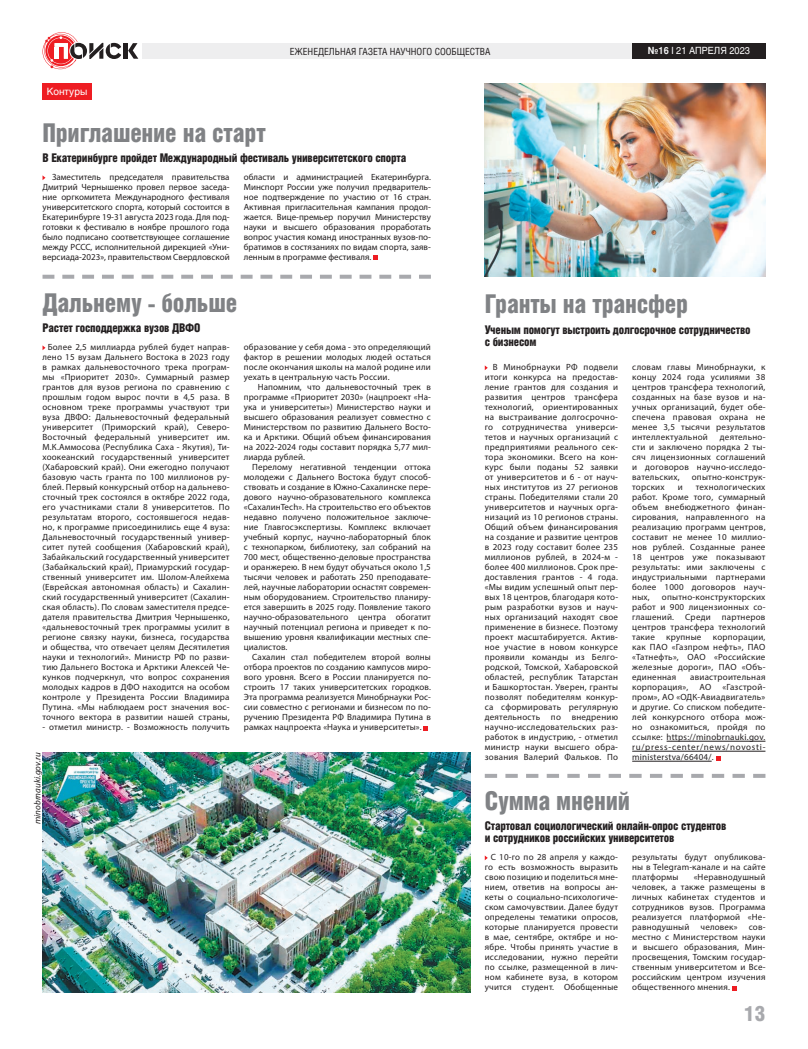
<style>
.page{position:relative;width:808px;height:1049px;background:#fff}
.page>*{position:absolute;margin:0;border:0;box-sizing:border-box;transform-origin:0 0}
.t1{font:26px "Helios Cond Black C";letter-spacing:-.01em;color:#808285;scale:.94 1}
.t2{font:21.1px "Helios Cond Black C";color:#a8a9ad}
.t3{font:12px/12px "Helios Cond Black C";letter-spacing:-.02em;color:#231f20;scale:.95 1}
.t4{font:10px "Helios C";color:#fff}
.t5{font:9.8px "Helios Cond C";color:#231f20}
.t6{font:9.8px "Helios C";color:#fff;scale:.93 1}
.t7{font:9px/10px "Myriad Pro";letter-spacing:.02em;color:#231f20;text-align:justify}
.t8{font:italic 9px "Myriad Pro";color:#231f20}
.s1{font-weight:700}
.s2{font-weight:700;color:#f2f3f4}
</style>
<div class="page">
<hr style="left:124px;top:43px;width:4px;height:16px;background:#231f20">
<svg style="left:128px;top:43px;width:10px;height:16px"></svg>
<svg style="left:43px;top:32px;width:78px;height:37px"></svg>
<div style="left:142px;top:43px;width:496px;height:16px;background:#eeeeef"></div>
<div style="left:632px;top:43px;width:133px;height:16px;background:#231f20"></div>
<svg style="left:373px;top:256px;width:5px;height:4px"></svg>
<hr style="left:667px;top:741px;width:98px;height:1px;background:#231f20">
<hr style="left:632px;top:751px;width:133px;height:1px;background:#231f20">
<hr style="left:632px;top:761px;width:80px;height:1px;background:#231f20">
<svg style="left:716px;top:756px;width:4px;height:4px"></svg>
<svg style="left:732px;top:986px;width:5px;height:4px"></svg>
<svg style="left:43px;top:275px;width:388px;height:4px"></svg>
<svg style="left:485px;top:774px;width:280px;height:4px"></svg>
<div style="left:43px;top:84px;width:49px;height:16px;background:#ee1d23"></div>
<svg style="left:423px;top:726px;width:5px;height:4px"></svg>
<img style="left:43px;top:752px;width:428px;height:240px">
<img style="left:485px;top:84px;width:280px;height:193px">
<p class="t4" style="left:47px;top:85px;width:42px">Контуры</p>
<p class="t5" style="left:290px;top:45px;width:202px">ЕЖЕНЕДЕЛЬНАЯ ГАЗЕТА НАУЧНОГО СООБЩЕСТВА</p>
<p class="t6" style="left:648px;top:45px;width:111px"><span class="s1">№</span><span class="s2">16</span> I 21 АПРЕЛЯ 2023</p>
<h1 class="t1" style="left:43px;top:118px;width:239px">Приглашение на старт</h1>
<h3 class="t3" style="left:43px;top:152px;width:384px">В Екатеринбурге пройдет Международный фестиваль университетского спорта</h3>
<p class="t7" style="left:43px;top:172px;width:189px;text-indent:10px">Заместитель председателя правительства Дмитрий Чернышенко провел первое заседа&shy;ние оргкомитета Международного фестиваля университетского спорта, который состоится в Екатеринбурге 19-31 августа 2023 года. Для под&shy;готовки к фестивалю в ноябре прошлого года было подписано соответствующее соглашение между РССС, исполнительной дирекцией «Уни&shy;версиада-2023», правительством Свердловской</p>
<p class="t7" style="left:244px;top:172px;width:189px">области и администрацией Екатеринбурга.<br>Минспорт России уже получил предваритель&shy;ное подтверждение по участию от 16 стран.<br>Активная пригласительная кампания продол&shy;жается. Вице-премьер поручил Министерству науки и высшего образования проработать вопрос участия команд иностранных вузов-по&shy;братимов в состязаниях по видам спорта, заяв&shy;ленным в программе фестиваля.</p>
<h1 class="t1" style="left:43px;top:287px;width:209px">Дальнему - больше</h1>
<h3 class="t3" style="left:43px;top:322px;width:168px">Растет господдержка вузов ДВФО</h3>
<p class="t7" style="left:43px;top:342px;width:189px;text-align:center">Более 2,5 миллиарда рублей будет направ&shy;лено 15 вузам Дальнего Востока в 2023 году в рамках дальневосточного трека програм&shy;мы «Приоритет 2030». Суммарный размер грантов для вузов региона по сравнению с прошлым годом вырос почти в 4,5 раза. В основном треке программы участвуют три вуза ДВФО: Дальневосточный федеральный университет (Приморский край), Северо-Восточный федеральный университет им.<br>М.К.Аммосова (Республика Саха - Якутия), Ти&shy;хоокеанский государственный университет (Хабаровский край). Они ежегодно получают базовую часть гранта по 100 миллионов ру&shy;блей. Первый конкурсный отбор на дальнево&shy;сточный трек состоялся в октябре 2022 года, его участниками стали 8 университетов. По результатам второго, состоявшегося недав&shy;но, к программе присоединились еще 4 вуза:<br>Дальневосточный государственный универ&shy;ситет путей сообщения (Хабаровский край), Забайкальский государственный университет (Забайкальский край), Приамурский государ&shy;ственный университет им. Шолом-Алейхема (Еврейская автономная область) и Сахалин&shy;ский государственный университет (Сахалин&shy;ская область). По словам заместителя предсе&shy;дателя правительства Дмитрия Чернышенко, «дальневосточный трек программы усилит в регионе связку науки, бизнеса, государства и общества, что отвечает целям Десятилетия науки и технологий». Министр РФ по разви&shy;тию Дальнего Востока и Арктики Алексей Че&shy;кунков подчеркнул, что вопрос сохранения молодых кадров в ДФО находится на особом контроле у Президента России Владимира Путина. «Мы наблюдаем рост значения вос&shy;точного вектора в развитии нашей страны,</p>
<p class="t7" style="left:43px;top:722px;width:189px">- отметил министр. - Возможность получить</p>
<p class="t8" style="left:32px;top:824px;width:73px;rotate:-90deg">minobrnauki.gov.ru</p>
<p class="t7" style="left:244px;top:342px;width:189px">образование у себя дома - это определяющий фактор в решении молодых людей остаться после окончания школы на малой родине или уехать в центральную часть России.</p>
<p class="t7" style="left:244px;top:382px;width:189px;text-indent:14px">Напомним, что дальневосточный трек в программе «Приоритет 2030» (нацпроект «На&shy;ука и университеты») Министерство науки и высшего образования реализует совместно с Министерством по развитию Дальнего Восто&shy;ка и Арктики. Общий объем финансирования на 2022-2024 годы составит порядка 5,77 мил&shy;лиарда рублей.</p>
<p class="t7" style="left:244px;top:462px;width:189px;text-indent:9px">Перелому негативной тенденции оттока молодежи с Дальнего Востока будут способ&shy;ствовать и создание в Южно-Сахалинске пере&shy;дового научно-образовательного комплекса «СахалинТеch». На строительство его объектов недавно получено положительное заключе&shy;ние Главгосэкспертизы. Комплекс включает учебный корпус, научно-лабораторный блок с технопарком, библиотеку, зал собраний на 700 мест, общественно-деловые пространства и оранжерею. В нем будут обучаться около 1,5 тысячи человек и работать 250 преподавате&shy;лей, научные лаборатории оснастят современ&shy;ным оборудованием. Строительство планиру&shy;ется завершить в 2025 году. Появление такого научно-образовательного центра обогатит научный потенциал региона и приведет к по&shy;вышению уровня квалификации местных спе&shy;циалистов.</p>
<p class="t7" style="left:244px;top:652px;width:189px;text-indent:9px">Сахалин стал победителем второй волны отбора проектов по созданию кампусов миро&shy;вого уровня. Всего в России планируется по&shy;строить 17 таких университетских городков.<br>Эта программа реализуется Минобрнауки Рос&shy;сии совместно с регионами и бизнесом по по&shy;ручению Президента РФ Владимира Путина в рамках нацпроекта «Наука и университеты».</p>
<h1 class="t1" style="left:485px;top:289px;width:218px">Гранты на трансфер</h1>
<h3 class="t3" style="left:485px;top:323px;width:281px">Ученым помогут выстроить долгосрочное сотрудничество с бизнесом</h3>
<p class="t7" style="left:485px;top:362px;width:135px;text-indent:8px">В Минобрнауки РФ подвели итоги конкурса на предостав&shy;ление грантов для создания и развития центров трансфера технологий, ориентированных на выстраивание долгосрочно&shy;го сотрудничества универси&shy;тетов и научных организаций с предприятиями реального сек&shy;тора экономики. Всего на кон&shy;курс были поданы 52 заявки от университетов и 6 - от науч&shy;ных институтов из 27 регионов страны. Победителями стали 20 университетов и научных орга&shy;низаций из 10 регионов страны.<br>Общий объем финансирования на создание и развитие центров в 2023 году составит более 235 миллионов рублей, в 2024-м - более 400 миллионов. Срок пре&shy;доставления грантов - 4 года. «Мы видим успешный опыт пер&shy;вых 18 центров, благодаря кото&shy;рым разработки вузов и науч&shy;ных организаций находят свое применение в бизнесе. Поэтому проект масштабируется. Актив&shy;ное участие в новом конкурсе проявили команды из Белго&shy;родской, Томской, Хабаровской областей, республик Татарстан и Башкортостан. Уверен, гранты позволят победителям конкур&shy;са сформировать регулярную деятельность по внедрению научно-исследовательских раз&shy;работок в индустрию, - отметил министр науки высшего обра&shy;зования Валерий Фальков. По</p>
<p class="t7" style="left:632px;top:362px;width:135px">словам главы Минобрнауки, к концу 2024 года усилиями 38 центров трансфера технологий, созданных на базе вузов и на&shy;учных организаций, будет обе&shy;спечена правовая охрана не менее 3,5 тысячи результатов интеллектуальной</p>
<p class="t7" style="left:632px;top:432px;width:135px;text-indent:88px">деятельно&shy;сти и заключено порядка 2 ты&shy;сяч лицензионных соглашений и договоров научно-исследо&shy;вательских,</p>
<p class="t7" style="left:692px;top:472px;width:75px">опытно-конструк-</p>
<p class="t7" style="left:632px;top:482px;width:34px">торских</p>
<p class="t7" style="left:678px;top:482px;width:6px">и</p>
<p class="t7" style="left:632px;top:482px;width:135px;text-indent:64px">технологических работ. Кроме того, суммарный объем внебюджетного финан&shy;сирования, направленного на реализацию программ центров, составит не менее 10 миллио&shy;нов рублей. Созданные ранее 18 центров уже показывают результаты: ими заключены с индустриальными партнерами более 1000 договоров науч&shy;ных,</p>
<p class="t7" style="left:632px;top:592px;width:135px;text-indent:30px">опытно-конструкторских работ и 900 лицензионных со&shy;глашений. Среди партнеров центров трансфера технологий такие</p>
<p class="t7" style="left:632px;top:632px;width:135px;text-indent:81px">корпорации, как ПАО «Газпром нефть», ПАО «Татнефть», ОАО «Российские железные дороги», ПАО «Объ&shy;единенная</p>
<p class="t7" style="left:666px;top:632px;width:37px">крупные</p>
<p class="t7" style="left:632px;top:672px;width:135px;text-indent:58px">авиастроительная корпорация», АО «Газстрой&shy;пром», АО «ОДК-Авиадвигатель» и другие. Со списком победите&shy;лей конкурсного отбора мож&shy;но ознакомиться, пройдя по ссылке: https://minobrnauki.gov. ru/press-center/news/novosti&shy;ministerstva/66404/.</p>
<h1 class="t1" style="left:485px;top:785px;width:156px">Сумма мнений</h1>
<h3 class="t3" style="left:485px;top:819px;width:256px">Стартовал социологический онлайн-опрос студентов и сотрудников российских университетов</h3>
<p class="t7" style="left:485px;top:852px;width:135px;text-indent:6px">С 10-го по 28 апреля у каждо&shy;го есть возможность выразить свою позицию и поделиться мне&shy;нием, ответив на вопросы ан&shy;кеты о социально-психологиче&shy;ском самочувствии. Далее будут определены тематики опросов, которые планируется провести в мае, сентябре, октябре и но&shy;ябре. Чтобы принять участие в исследовании, нужно перейти по ссылке, размещенной в лич&shy;ном кабинете вуза, в котором учится студент. Обобщенные</p>
<p class="t7" style="left:632px;top:852px;width:135px">результаты будут опубликова&shy;ны в Telegram-канале и на сайте платформы</p>
<p class="t7" style="left:632px;top:872px;width:135px;text-indent:61px">«Неравнодушный человек, а также размещены в личных кабинетах студентов и сотрудников вузов. Программа реализуется платформой «Не&shy;равнодушный человек» сов&shy;местно с Министерством науки и высшего образования, Мин&shy;просвещения, Томским государ&shy;ственным университетом и Все&shy;российским центром изучения общественного мнения.</p>
<h2 class="t2" style="left:744px;top:1001px;width:23px">13</h2>
</div>
